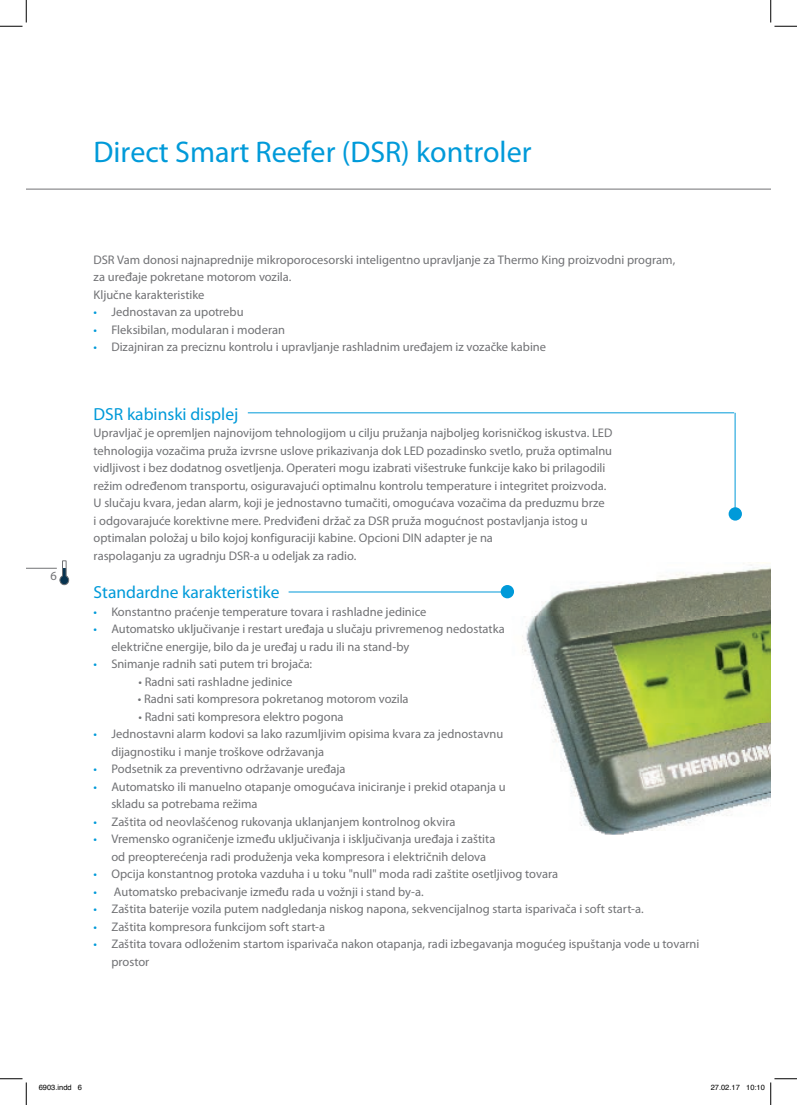
<style>
.page{position:relative;width:797px;height:1105px;background:#fff}
.page>*{position:absolute;margin:0;border:0;box-sizing:border-box;transform-origin:0 0}
.t1{font:30px "Myriad Pro";color:#009ad9}
.t2{font:17.5px "Myriad Pro";color:#009ad9}
.t3{font:12.5px/17.5px "Myriad Pro";color:#717275}
.t4{font:7.5px "Helvetica";color:#000}
.s1{color:#009ad9}
</style>
<div class="page">
<img style="left:510px;top:562px;width:260px;height:273px">
<hr style="left:26px;top:568px;width:31px;height:1px;background:#717275">
<svg style="left:59px;top:560px;width:10px;height:25px"></svg>
<hr style="left:26px;top:189px;width:744px;height:1px;background:#717275">
<hr style="left:734px;top:413px;width:1px;height:102px;background:#009ad9">
<div style="left:728px;top:507px;width:14px;height:14px;background:#009ad9;border-radius:50%"></div>
<div style="left:500px;top:585px;width:14px;height:13px;background:#009ad9;border-radius:50%"></div>
<hr style="left:288px;top:592px;width:219px;height:1px;background:#009ad9">
<hr style="left:248px;top:412px;width:486px;height:1px;background:#009ad9">
<svg style="left:0;top:0;width:27px;height:27px"></svg>
<svg style="left:0;top:1078px;width:27px;height:27px"></svg>
<svg style="left:770px;top:0;width:27px;height:27px"></svg>
<svg style="left:770px;top:1078px;width:27px;height:27px"></svg>
<h1 class="t1" style="left:94px;top:135px;width:439px">Direct Smart Reefer (DSR) kontroler</h1>
<p class="t3" style="left:50px;top:567px;width:8px">6</p>
<p class="t3" style="left:94px;top:251px;width:583px">DSR Vam donosi najnaprednije mikroporocesorski inteligentno upravljanje za Thermo King proizvodni program, za uređaje pokretane motorom vozila.<br>Ključne karakteristike</p>
<p class="t3" style="left:94px;top:304px;width:151px"><span class="s1">•</span> Jednostavan za upotrebu</p>
<p class="t3" style="left:94px;top:321px;width:193px"><span class="s1">•</span> Fleksibilan, modularan i moderan</p>
<p class="t3" style="left:94px;top:339px;width:454px"><span class="s1">•</span> Dizajniran za preciznu kontrolu i upravljanje rashladnim uređajem iz vozačke kabine</p>
<h2 class="t2" style="left:94px;top:404px;width:146px">DSR kabinski displej</h2>
<p class="t3" style="left:94px;top:424px;width:520px">Upravljač je opremljen najnovijom tehnologijom u cilju pružanja najboljeg korisničkog iskustva. LED tehnologija vozačima pruža izvrsne uslove prikazivanja dok LED pozadinsko svetlo, pruža optimalnu vidljivost i bez dodatnog osvetljenja. Operateri mogu izabrati višestruke funkcije kako bi prilagodili režim određenom transportu, osiguravajući optimalnu kontrolu temperature i integritet proizvoda.<br>U slučaju kvara, jedan alarm, koji je jednostavno tumačiti, omogućava vozačima da preduzmu brze<br>i odgovarajuće korektivne mere. Predviđeni držač za DSR pruža mogućnost postavljanja istog u optimalan položaj u bilo kojoj konfiguraciji kabine. Opcioni DIN adapter je na<br>raspolaganju za ugradnju DSR-a u odeljak za radio.</p>
<h2 class="t2" style="left:94px;top:583px;width:187px">Standardne karakteristike</h2>
<p class="t3" style="left:94px;top:603px;width:334px"><span class="s1">•</span> Konstantno praćenje temperature tovara i rashladne jedinice</p>
<p class="t3" style="left:111px;top:620px;width:395px;text-indent:-18px"><span class="s1">•</span> Automatsko uključivanje i restart uređaja u slučaju privremenog nedostatka električne energije, bilo da je uređaj u radu ili na stand-by</p>
<p class="t3" style="left:94px;top:655px;width:220px"><span class="s1">•</span> Snimanje radnih sati putem tri brojača:</p>
<p class="t3" style="left:139px;top:673px;width:155px">• Radni sati rashladne jedinice</p>
<p class="t3" style="left:138px;top:690px;width:272px">• Radni sati kompresora pokretanog motorom vozila</p>
<p class="t3" style="left:139px;top:708px;width:206px">• Radni sati kompresora elektro pogona</p>
<p class="t3" style="left:111px;top:725px;width:393px;text-indent:-18px"><span class="s1">•</span> Jednostavni alarm kodovi sa lako razumljivim opisima kvara za jednostavnu dijagnostiku i manje troškove održavanja</p>
<p class="t3" style="left:94px;top:760px;width:253px"><span class="s1">•</span> Podsetnik za preventivno održavanje uređaja</p>
<p class="t3" style="left:111px;top:778px;width:396px;text-indent:-18px"><span class="s1">•</span> Automatsko ili manuelno otapanje omogućava iniciranje i prekid otapanja u skladu sa potrebama režima</p>
<p class="t3" style="left:94px;top:813px;width:363px"><span class="s1">•</span> Zaštita od neovlašćenog rukovanja uklanjanjem kontrolnog okvira</p>
<p class="t3" style="left:111px;top:830px;width:385px;text-indent:-18px"><span class="s1">•</span> Vremensko ograničenje između uključivanja i isključivanja uređaja i zaštita od preopterećenja radi produženja veka kompresora i električnih delova</p>
<p class="t3" style="left:94px;top:865px;width:466px"><span class="s1">•</span> Opcija konstantnog protoka vazduha i u toku "null" moda radi zaštite osetljivog tovara</p>
<p class="t3" style="left:94px;top:883px;width:331px"><span class="s1">•</span> Automatsko prebacivanje između rada u vožnji i stand by-a.</p>
<p class="t3" style="left:94px;top:900px;width:551px"><span class="s1">•</span> Zaštita baterije vozila putem nadgledanja niskog napona, sekvencijalnog starta isparivača i soft start-a.</p>
<p class="t3" style="left:94px;top:918px;width:233px"><span class="s1">•</span> Zaštita kompresora funkcijom soft start-a</p>
<p class="t3" style="left:111px;top:935px;width:589px;text-indent:-18px"><span class="s1">•</span> Zaštita tovara odloženim startom isparivača nakon otapanja, radi izbegavanja mogućeg ispuštanja vode u tovarni prostor</p>
<p class="t4" style="left:39px;top:1081px;width:45px">6903.indd 6</p>
<p class="t4" style="left:710px;top:1081px;width:56px">27.02.17 10:10</p>
</div>
